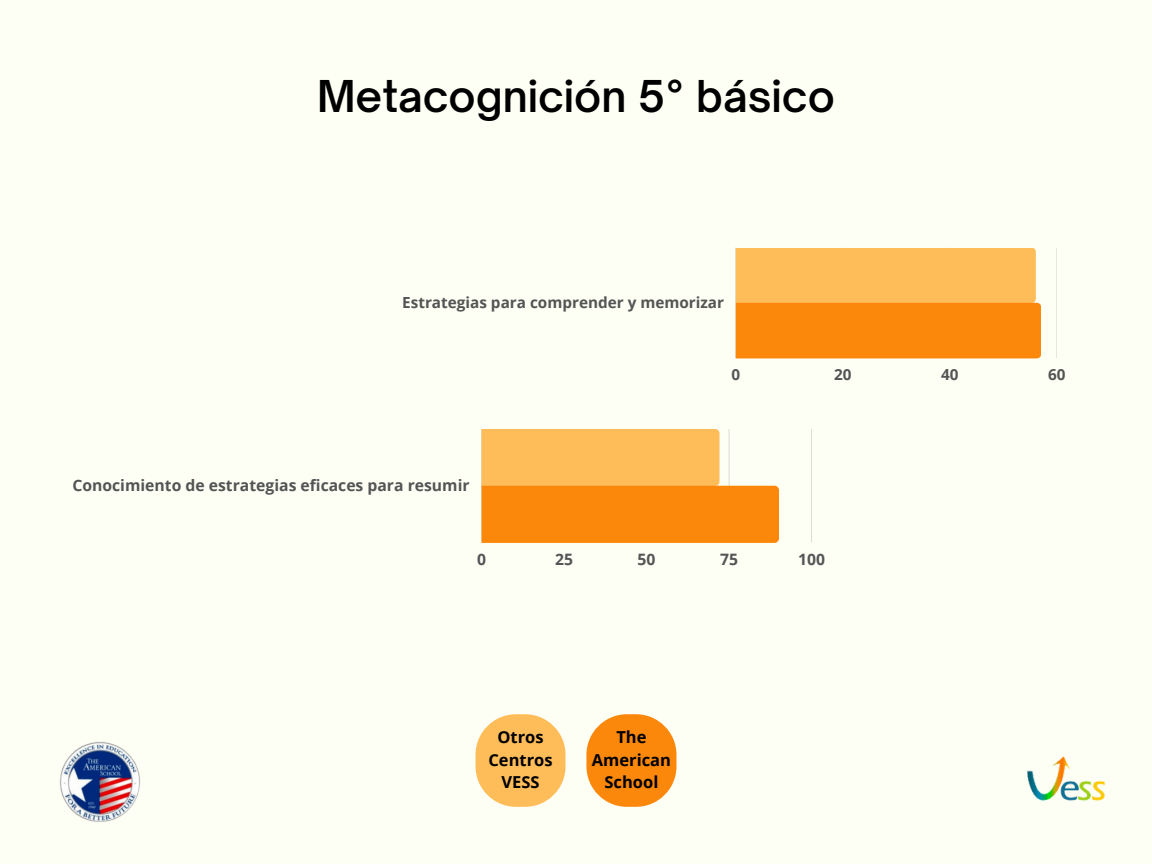
<style>
.page{position:relative;width:1152px;height:864px;background:#fdfff5}
.page>*{position:absolute;margin:0;border:0;box-sizing:border-box;transform-origin:0 0}
.t1{font:600 42px "Open Sauce One";color:#000}
.t2{font:700 16.5px/22.5px "Open Sans";color:#000;text-align:center}
.t3{font:700 15.75px "Open Sans";color:#545454}
.t4{font:700 15.3px "Open Sans";color:#545454}
</style>
<div class="page">
<svg style="left:481px;top:429px;width:331px;height:114px"></svg>
<svg style="left:735px;top:248px;width:322px;height:110px;background:#fca73d"></svg>
<div style="left:586px;top:714px;width:90px;height:93px;background:#fb870b;border-radius:40px"></div>
<div style="left:476px;top:714px;width:90px;height:93px;background:#ffbd59;border-radius:40px"></div>
<img style="left:1027px;top:756px;width:78px;height:45px">
<img style="left:59px;top:741px;width:82px;height:81px">
<h1 class="t1" style="left:317px;top:70px;width:519px">Metacognición 5° básico</h1>
<p class="t4" style="left:402px;top:291px;width:323px">Estrategias para comprender y memorizar</p>
<p class="t4" style="left:731px;top:363px;width:10px">0</p>
<p class="t4" style="left:834px;top:363px;width:19px">20</p>
<p class="t4" style="left:941px;top:363px;width:19px">40</p>
<p class="t4" style="left:1048px;top:363px;width:19px">60</p>
<p class="t3" style="left:72px;top:474px;width:399px">Conocimiento de estrategias eficaces para resumir</p>
<p class="t3" style="left:477px;top:548px;width:10px">0</p>
<p class="t3" style="left:555px;top:548px;width:19px">25</p>
<p class="t3" style="left:638px;top:548px;width:19px">50</p>
<p class="t3" style="left:720px;top:548px;width:19px">75</p>
<p class="t3" style="left:798px;top:548px;width:28px">100</p>
<p class="t2" style="left:488px;top:726px;width:66px">Otros<br>Centros<br>VESS</p>
<p class="t2" style="left:592px;top:726px;width:81px">The<br>American<br>School</p>
</div>
